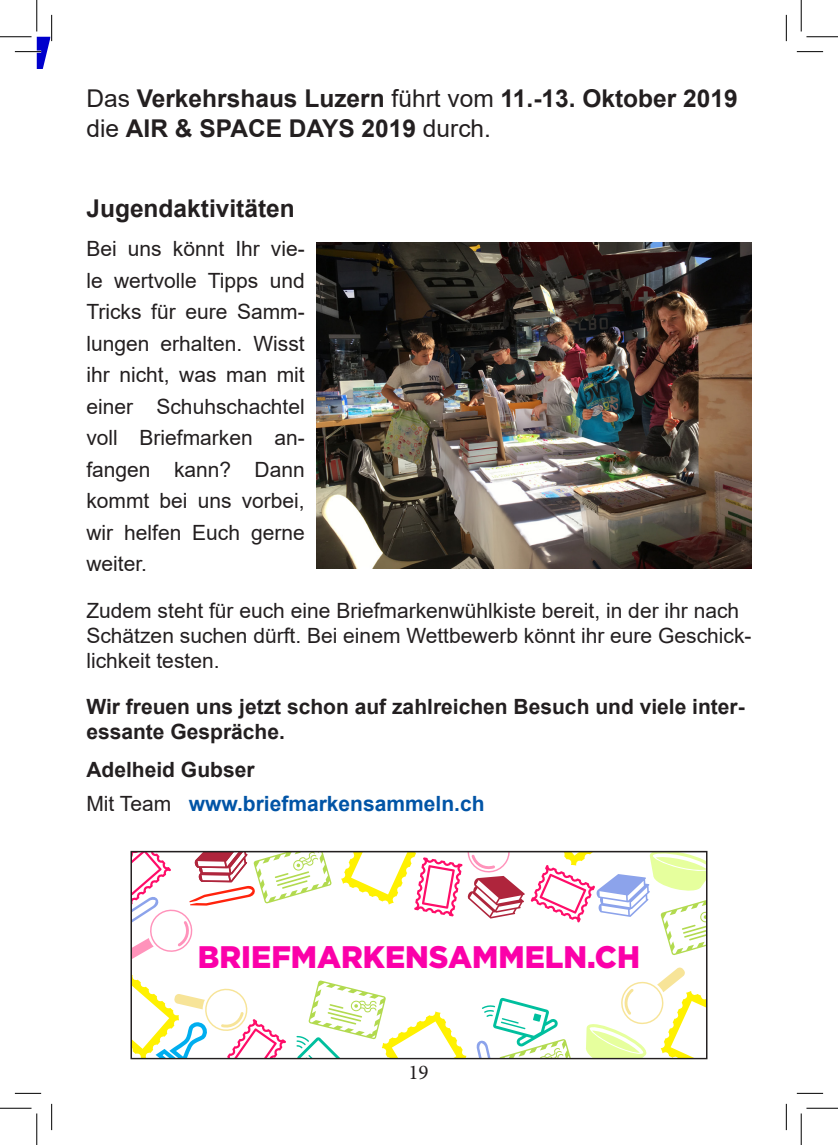
<style>
.page{position:relative;width:838px;height:1145px;background:#fff}
.page>*{position:absolute;margin:0;border:0;box-sizing:border-box;transform-origin:0 0}
.t1{font:900 31.15px "Gotham";color:#fb00a9}
.t2{font:700 24.5px "Arial";color:#231f20}
.t3{font:21px/31.5px "Arial";color:#231f20;text-align:justify}
.t4{font:700 21px/25.2px "Arial";color:#231f20}
.t5{font:700 21px "Arial";color:#0154a6}
.t6{font:21px "Minion Pro";color:#231f20}
.s1{font-weight:400}
.s2{font-weight:400;color:#231f20}
</style>
<div class="page">
<img style="left:316px;top:243px;width:435px;height:326px">
<svg style="left:133px;top:854px;width:199px;height:105px"></svg>
<svg style="left:476px;top:998px;width:95px;height:59px"></svg>
<svg style="left:341px;top:854px;width:183px;height:65px"></svg>
<svg style="left:586px;top:967px;width:118px;height:90px"></svg>
<svg style="left:530px;top:854px;width:174px;height:101px"></svg>
<svg style="left:133px;top:978px;width:153px;height:79px"></svg>
<svg style="left:296px;top:980px;width:170px;height:77px"></svg>
<div style="left:130px;top:851px;width:577px;height:208px;border:1px solid #231f20"></div>
<svg style="left:796px;top:51px;width:27px;height:1px"></svg>
<svg style="left:15px;top:1093px;width:26px;height:1px"></svg>
<svg style="left:796px;top:1093px;width:27px;height:1px"></svg>
<svg style="left:15px;top:15px;width:37px;height:54px"></svg>
<svg style="left:51px;top:1104px;width:1px;height:26px"></svg>
<svg style="left:786px;top:15px;width:1px;height:26px"></svg>
<svg style="left:786px;top:1104px;width:1px;height:26px"></svg>
<hr style="left:0;top:36px;width:32px;height:2px;background:#fff">
<hr style="left:36px;top:0;width:2px;height:31px;background:#fff">
<hr style="left:0;top:36px;width:32px;height:1px;background:#000">
<hr style="left:806px;top:36px;width:31px;height:1px;background:#000">
<hr style="left:0;top:1108px;width:32px;height:1px;background:#000">
<hr style="left:806px;top:1108px;width:31px;height:1px;background:#000">
<hr style="left:36px;top:0;width:1px;height:31px;background:#000">
<hr style="left:36px;top:1113px;width:1px;height:32px;background:#000">
<hr style="left:800px;top:0;width:1px;height:31px;background:#000">
<hr style="left:800px;top:1113px;width:1px;height:32px;background:#000">
<p class="t2" style="left:86px;top:82px;width:652px"><span class="s1">Das</span> Verkehrshaus Luzern <span class="s1">führt vom</span> 11.-13. Oktober 2019</p>
<p class="t2" style="left:86px;top:111px;width:406px"><span class="s1">die</span> AIR &amp; SPACE DAYS 2019 <span class="s1">durch.</span></p>
<p class="t2" style="left:86px;top:191px;width:210px">Jugendaktivitäten</p>
<p class="t3" style="left:86px;top:233px;width:220px">Bei uns könnt Ihr vie&shy;le wertvolle Tipps und Tricks für eure Samm&shy;lungen erhalten. Wisst ihr nicht, was man mit einer Schuhschachtel voll Briefmarken an&shy;fangen kann? Dann kommt bei uns vorbei, wir helfen Euch gerne weiter.</p>
<p class="t3" style="left:86px;top:597px;width:666px;line-height:25.2px;text-align:left">Zudem steht für euch eine Briefmarkenwühlkiste bereit, in der ihr nach<br>Schätzen suchen dürft. Bei einem Wettbewerb könnt ihr eure Geschick&shy;lichkeit testen.</p>
<p class="t4" style="left:86px;top:694px;width:659px">Wir freuen uns jetzt schon auf zahlreichen Besuch und viele inter&shy;essante Gespräche.</p>
<p class="t4" style="left:86px;top:757px;width:170px">Adelheid Gubser</p>
<p class="t5" style="left:86px;top:789px;width:399px"><span class="s2">Mit Team</span> www.briefmarkensammeln.ch</p>
<p class="t1" style="left:198px;top:935px;width:443px">BRIEFMARKENSAMMELN.CH</p>
<p class="t6" style="left:408px;top:1058px;width:22px">19</p>
</div>
